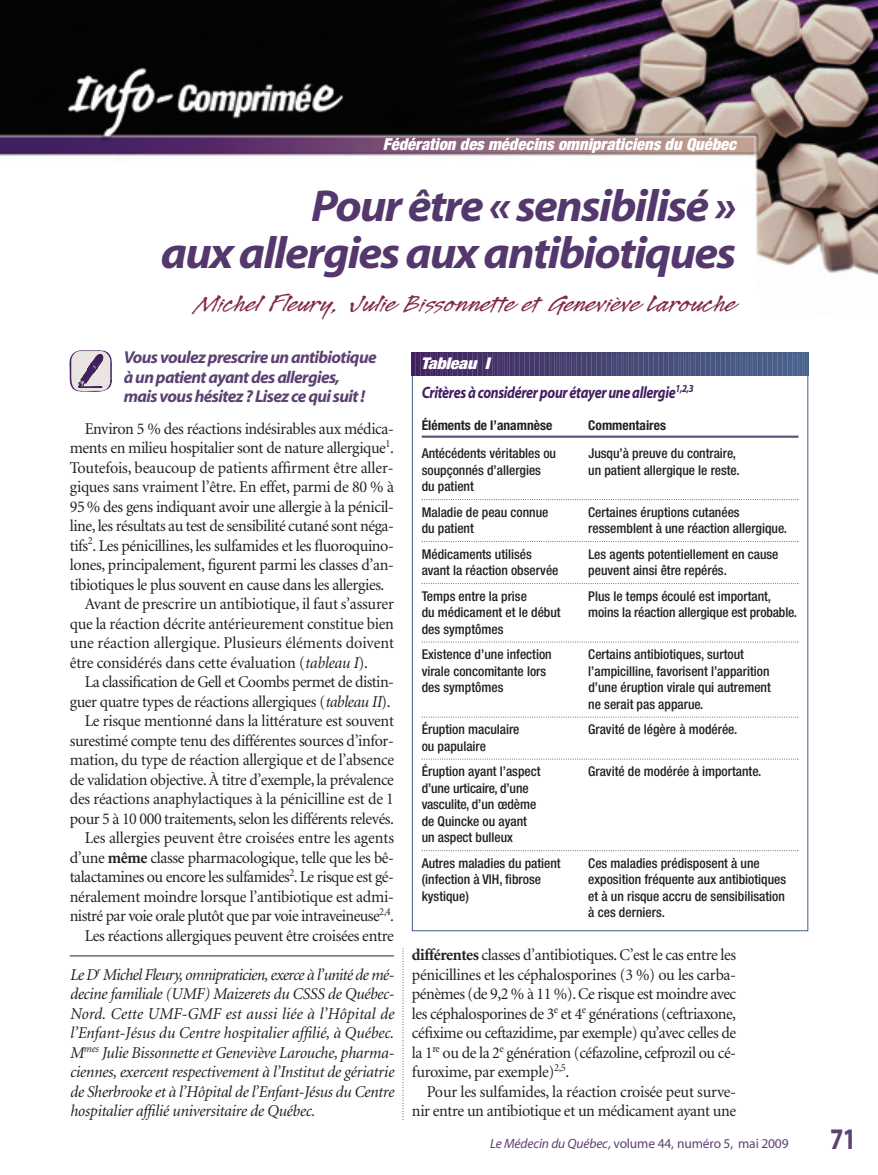
<style>
.page{position:relative;width:878px;height:1175px;background:#fff}
.page>*{position:absolute;margin:0;border:0;box-sizing:border-box;transform-origin:0 0}
.t1{font:italic 700 45px/46.5px "Myriad";letter-spacing:-.035em;color:#54386d;text-align:right;scale:1.05 1}
.t2{font:700 30px "Myriad";color:#5c4173;scale:.8 1}
.t3{font:27px "Legault Std";color:#82293f;scale:1.2 1}
.t4{font:italic 700 17.25px/19.5px "Myriad";letter-spacing:-.035em;color:#5c4173}
.t5{font:16.5px/19.5px "Minion";letter-spacing:-.025em;color:#231f20;text-align:justify}
.t6{font:italic 16.5px/19.5px "Minion";letter-spacing:-.015em;color:#231f20;text-align:justify}
.t7{font:16.5px "Minion";color:#231f20}
.t8{font:16.5px "Minion";letter-spacing:-.005em;color:#231f20}
.t9{font:italic 700 16.5px "Myriad";letter-spacing:-.025em;color:#40205f;scale:.85 1}
.t10{font:italic 900 condensed 16.5px "Helvetica Neue";color:#fff}
.t11{font:italic 900 condensed 16.2px "Helvetica Neue";color:#fff;scale:1.11 1}
.t12{font:500 condensed 13.5px/16.5px "Helvetica Neue";color:#231f20}
.t13{font:13.5px "Myriad";letter-spacing:-.01em;color:#5c4173}
.t14{font:700 condensed 13.5px "Helvetica Neue";color:#231f20}
.s1{font-style:italic}
.s2{font-weight:700}
</style>
<div class="page">
<img style="left:0;top:0;width:878px;height:276px">
<svg style="left:402px;top:948px;width:1px;height:172px"></svg>
<hr style="left:70px;top:955px;width:324px;height:1px;background:#231f20">
<svg style="left:70px;top:350px;width:42px;height:42px;background:#c0b3c1"></svg>
<hr style="left:422px;top:435px;width:376px;height:3px;background:#69527e">
<svg style="left:422px;top:499px;width:376px;height:1px"></svg>
<svg style="left:422px;top:541px;width:376px;height:1px"></svg>
<svg style="left:422px;top:583px;width:376px;height:1px"></svg>
<svg style="left:422px;top:641px;width:376px;height:1px"></svg>
<svg style="left:422px;top:716px;width:376px;height:1px"></svg>
<svg style="left:422px;top:758px;width:376px;height:1px"></svg>
<svg style="left:422px;top:850px;width:376px;height:1px"></svg>
<svg style="left:412px;top:352px;width:397px;height:23px;background:#4a4a79"></svg>
<p class="t10" style="left:383px;top:138px;width:358px">Fédération des médecins omnipraticiens du Québec</p>
<h1 class="t1" style="left:161px;top:186px;width:549px">Pour être « sensibilisé »<br>aux allergies aux antibiotiques</h1>
<h3 class="t3" style="left:198px;top:286px;width:449px">Michel Fleury, Julie Bissonnette et Geneviève Larouche</h3>
<p class="t4" style="left:124px;top:349px;width:254px">Vous voulez prescrire un antibiotique à un patient ayant des allergies, mais vous hésitez ? Lisez ce qui suit !</p>
<p class="t5" style="left:85px;top:420px;width:310px">Environ 5 % des réactions indésirables aux médica-</p>
<p class="t5" style="left:70px;top:439px;width:325px">ments en milieu hospitalier sont de nature allergique<sup>1</sup>.</p>
<p class="t5" style="left:70px;top:459px;width:325px">Toutefois, beaucoup de patients affirment être aller-</p>
<p class="t5" style="left:70px;top:478px;width:326px">giques sans vraiment l’être. En effet, parmi de 80 % à</p>
<p class="t5" style="left:70px;top:498px;width:326px">95 % des gens indiquant avoir une allergie à la pénicil-</p>
<p class="t5" style="left:70px;top:517px;width:326px">line, les résultats au test de sensibilité cutané sont néga-</p>
<p class="t5" style="left:70px;top:537px;width:325px">tifs<sup>2</sup>. Les pénicillines, les sulfamides et les fluoroquino-</p>
<p class="t5" style="left:70px;top:556px;width:325px">lones, principalement, figurent parmi les classes d’an-</p>
<p class="t5" style="left:70px;top:576px;width:316px">tibiotiques le plus souvent en cause dans les allergies.</p>
<p class="t5" style="left:85px;top:595px;width:310px">Avant de prescrire un antibiotique, il faut s’assurer</p>
<p class="t5" style="left:70px;top:615px;width:325px">que la réaction décrite antérieurement constitue bien</p>
<p class="t7" style="left:70px;top:636px;width:326px">une réaction allergique. Plusieurs éléments doivent</p>
<p class="t5" style="left:70px;top:654px;width:300px">être considérés dans cette évaluation (<span class="s1">tableau I</span>).</p>
<p class="t5" style="left:85px;top:673px;width:311px">La classification de Gell et Coombs permet de distin-</p>
<p class="t5" style="left:70px;top:693px;width:322px">guer quatre types de réactions allergiques (<span class="s1">tableau II</span>).</p>
<p class="t5" style="left:85px;top:712px;width:311px">Le risque mentionné dans la littérature est souvent</p>
<p class="t5" style="left:70px;top:732px;width:325px">surestimé compte tenu des différentes sources d’infor-</p>
<p class="t5" style="left:70px;top:751px;width:326px">mation, du type de réaction allergique et de l’absence</p>
<p class="t5" style="left:70px;top:771px;width:325px">de validation objective. À titre d’exemple, la prévalence</p>
<p class="t5" style="left:70px;top:790px;width:326px">des réactions anaphylactiques à la pénicilline est de 1</p>
<p class="t5" style="left:70px;top:810px;width:326px">pour 5 à 10 000 traitements, selon les différents relevés.</p>
<p class="t8" style="left:85px;top:831px;width:311px">Les allergies peuvent être croisées entre les agents</p>
<p class="t5" style="left:70px;top:849px;width:326px">d’une <span class="s2">même</span> classe pharmacologique, telle que les bê-</p>
<p class="t5" style="left:70px;top:868px;width:325px">talactamines ou encore les sulfamides<sup>2</sup>. Le risque est gé-</p>
<p class="t5" style="left:70px;top:888px;width:326px">néralement moindre lorsque l’antibiotique est admi-</p>
<p class="t5" style="left:70px;top:907px;width:325px">nistré par voie orale plutôt que par voie intraveineuse<sup>2,4</sup>.</p>
<p class="t5" style="left:85px;top:927px;width:310px">Les réactions allergiques peuvent être croisées entre</p>
<p class="t6" style="left:70px;top:966px;width:326px">Le D<sup>r</sup> Michel Fleury, omnipraticien, exerce à l’unité de mé&shy;decine familiale (UMF) Maizerets du CSSS de Québec-Nord. Cette UMF-GMF est aussi liée à l’Hôpital de l’Enfant-Jésus du Centre hospitalier affilié, à Québec.<br>M<sup>mes</sup> Julie Bissonnette et Geneviève Larouche, pharma&shy;ciennes, exercent respectivement à l’Institut de gériatrie de Sherbrooke et à l’Hôpital de l’Enfant-Jésus du Centre hospitalier affilié universitaire de Québec.</p>
<p class="t11" style="left:421px;top:358px;width:66px">Tableau I</p>
<p class="t9" style="left:422px;top:386px;width:321px">Critères à considérer pour étayer une allergie<sup>1,2,3</sup></p>
<p class="t14" style="left:422px;top:420px;width:132px">Éléments de l’anamnèse</p>
<p class="t14" style="left:588px;top:420px;width:79px">Commentaires</p>
<p class="t12" style="left:422px;top:446px;width:136px">Antécédents véritables ou</p>
<p class="t12" style="left:588px;top:446px;width:149px">Jusqu’à preuve du contraire,</p>
<p class="t12" style="left:422px;top:462px;width:121px">soupçonnés d’allergies</p>
<p class="t12" style="left:588px;top:462px;width:153px">un patient allergique le reste.</p>
<p class="t12" style="left:422px;top:474px;width:128px;line-height:25.5px">du patient<br>Maladie de peau connue</p>
<p class="t12" style="left:588px;top:505px;width:153px">Certaines éruptions cutanées</p>
<p class="t12" style="left:422px;top:521px;width:54px">du patient</p>
<p class="t12" style="left:588px;top:521px;width:200px">ressemblent à une réaction allergique.</p>
<p class="t12" style="left:422px;top:547px;width:112px">Médicaments utilisés</p>
<p class="t12" style="left:588px;top:547px;width:192px">Les agents potentiellement en cause</p>
<p class="t12" style="left:422px;top:563px;width:138px">avant la réaction observée</p>
<p class="t12" style="left:588px;top:563px;width:140px">peuvent ainsi être repérés.</p>
<p class="t12" style="left:422px;top:589px;width:107px">Temps entre la prise</p>
<p class="t12" style="left:588px;top:589px;width:184px">Plus le temps écoulé est important,</p>
<p class="t12" style="left:422px;top:605px;width:140px">du médicament et le début</p>
<p class="t12" style="left:588px;top:605px;width:210px">moins la réaction allergique est probable.</p>
<p class="t12" style="left:422px;top:617px;width:132px;line-height:25.5px">des symptômes<br>Existence d’une infection</p>
<p class="t12" style="left:588px;top:647px;width:157px">Certains antibiotiques, surtout</p>
<p class="t12" style="left:422px;top:663px;width:126px">virale concomitante lors</p>
<p class="t12" style="left:588px;top:663px;width:183px">l’ampicilline, favorisent l’apparition</p>
<p class="t12" style="left:422px;top:680px;width:83px">des symptômes</p>
<p class="t12" style="left:588px;top:680px;width:184px">d’une éruption virale qui autrement ne serait pas apparue.</p>
<p class="t12" style="left:422px;top:722px;width:99px">Éruption maculaire</p>
<p class="t12" style="left:588px;top:722px;width:150px">Gravité de légère à modérée.</p>
<p class="t12" style="left:422px;top:734px;width:120px;line-height:25.5px">ou papulaire<br>Éruption ayant l’aspect</p>
<p class="t12" style="left:588px;top:764px;width:174px">Gravité de modérée à importante.</p>
<p class="t12" style="left:422px;top:780px;width:116px">d’une urticaire, d’une vasculite, d’un œdème de Quincke ou ayant un aspect bulleux</p>
<p class="t12" style="left:422px;top:856px;width:140px">Autres maladies du patient</p>
<p class="t12" style="left:588px;top:856px;width:173px">Ces maladies prédisposent à une</p>
<p class="t12" style="left:422px;top:872px;width:121px">(infection à VIH, fibrose</p>
<p class="t12" style="left:588px;top:872px;width:199px">exposition fréquente aux antibiotiques</p>
<p class="t12" style="left:422px;top:888px;width:49px">kystique)</p>
<p class="t12" style="left:588px;top:888px;width:198px">et à un risque accru de sensibilisation à ces derniers.</p>
<p class="t5" style="left:412px;top:946px;width:326px"><span class="s2">différentes</span> classes d’antibiotiques. C’est le cas entre les pénicillines et les céphalosporines (3 %) ou les carba&shy;pénèmes (de 9,2 % à 11 %). Ce risque est moindre avec les céphalosporines de 3<sup>e</sup> et 4<sup>e</sup> générations (ceftriaxone, céfixime ou ceftazidime, par exemple) qu’avec celles de la 1<sup>re</sup> ou de la 2<sup>e</sup> génération (céfazoline, cefprozil ou cé&shy;furoxime, par exemple)<sup>2,5</sup>.</p>
<p class="t5" style="left:412px;top:1083px;width:326px;text-align:right">Pour les sulfamides, la réaction croisée peut surve&shy;nir entre un antibiotique et un médicament ayant une</p>
<p class="t13" style="left:490px;top:1138px;width:300px"><span class="s1">Le Médecin du Québec,</span> volume 44, numéro 5, mai 2009</p>
<h2 class="t2" style="left:830px;top:1127px;width:34px">71</h2>
</div>
